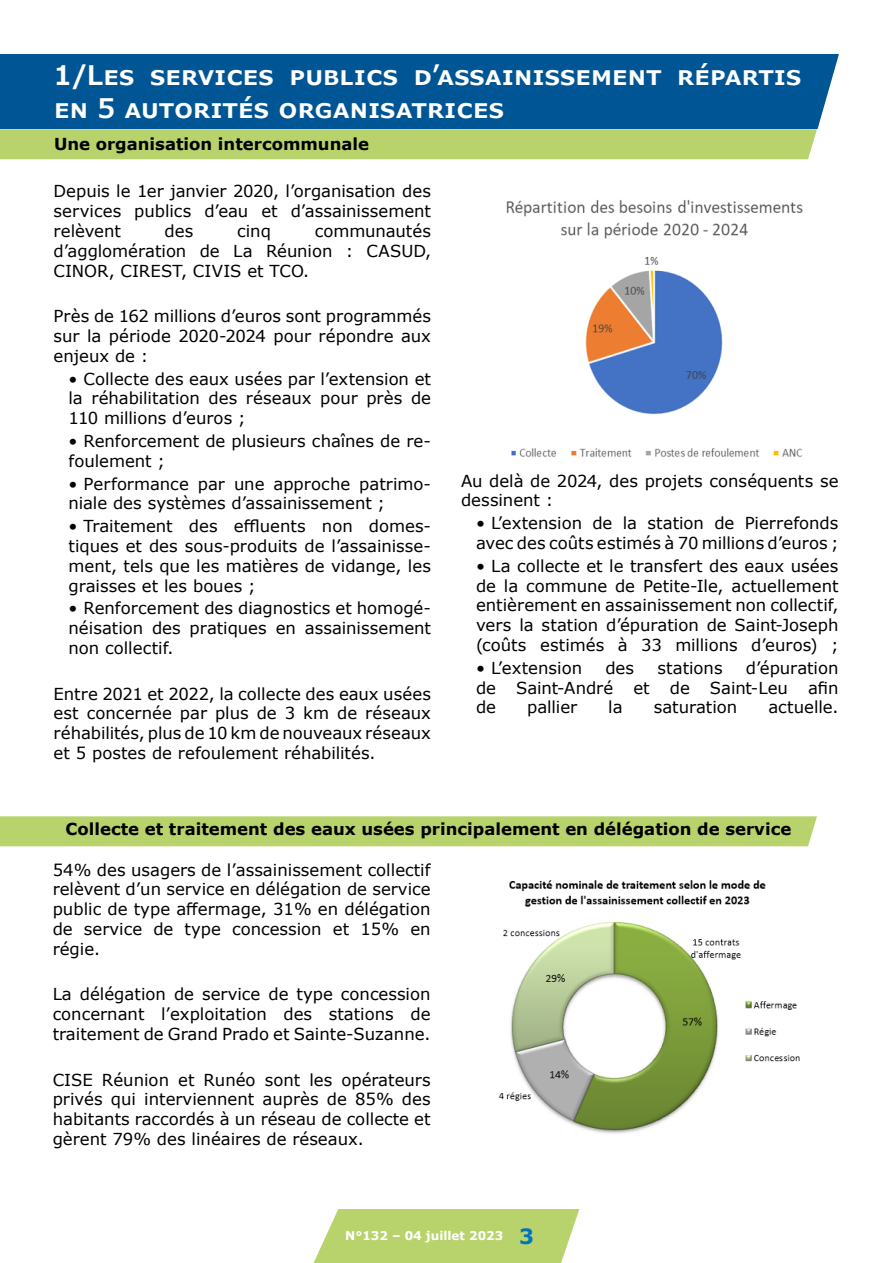
<style>
.page{position:relative;width:893px;height:1263px;background:#fff}
.page>*{position:absolute;margin:0;border:0;box-sizing:border-box;transform-origin:0 0}
.t1{font:600 27px/32.4px "Verdana Pro";color:#fff}
.t2{font:16.5px/19.8px "Verdana";color:#000;text-align:justify}
.t3{font:700 16.5px "Verdana";color:#000}
.t4{font:700 12px "Verdana Pro";color:#fff}
.s1{font-size:21px;color:#0075bc}
</style>
<div class="page">
<svg style="left:314px;top:1209px;width:265px;height:54px;background:#bed677"></svg>
<div style="left:0;top:816px;width:817px;height:30px;background:#b9d36c"></div>
<div style="left:0;top:129px;width:817px;height:30px;background:#b9d36c"></div>
<div style="left:0;top:54px;width:839px;height:75px;background:#005694"></div>
<img style="left:506px;top:199px;width:297px;height:258px">
<img style="left:498px;top:880px;width:302px;height:254px">
<h1 class="t1" style="left:54px;top:59px;width:749px">1/Les services publics d’assainissement répartis en 5 autorités organisatrices</h1>
<p class="t3" style="left:54px;top:132px;width:317px">Une organisation intercommunale</p>
<p class="t2" style="left:54px;top:181px;width:379px">Depuis le 1er janvier 2020, l’organisation des services publics d’eau et d’assainissement relèvent</p>
<p class="t2" style="left:54px;top:221px;width:379px;text-indent:261px">communautés d’agglomération de La Réunion : CASUD, CINOR, CIREST, CIVIS et TCO.</p>
<p class="t2" style="left:54px;top:306px;width:379px">Près de 162 millions d’euros sont programmés sur la période 2020-2024 pour répondre aux enjeux de :</p>
<p class="t2" style="left:69px;top:368px;width:364px">• Collecte des eaux usées par l’extension et la réhabilitation des réseaux pour près de 110 millions d’euros ;</p>
<p class="t2" style="left:69px;top:431px;width:364px">• Renforcement de plusieurs chaînes de re&shy;foulement ;</p>
<p class="t2" style="left:69px;top:473px;width:364px">• Performance par une approche patrimo&shy;niale des systèmes d’assainissement ;</p>
<p class="t2" style="left:69px;top:516px;width:364px">• Traitement des effluents non domes&shy;tiques et des sous-produits de l’assainisse&shy;ment, tels que les matières de vidange, les graisses et les boues ;</p>
<p class="t2" style="left:69px;top:598px;width:364px">• Renforcement des diagnostics et homogé&shy;néisation des pratiques en assainissement non collectif.</p>
<p class="t2" style="left:54px;top:683px;width:379px">Entre 2021 et 2022, la collecte des eaux usées est concernée par plus de 3 km de réseaux réhabilités, plus de 10 km de nouveaux réseaux et 5 postes de refoulement réhabilités.</p>
<p class="t2" style="left:165px;top:221px;width:30px">des</p>
<p class="t2" style="left:237px;top:221px;width:35px">cinq</p>
<p class="t2" style="left:461px;top:470px;width:379px">Au delà de 2024, des projets conséquents se dessinent :</p>
<p class="t2" style="left:476px;top:513px;width:364px">• L’extension de la station de Pierrefonds avec des coûts estimés à 70 millions d’euros ;</p>
<p class="t2" style="left:476px;top:556px;width:364px">• La collecte et le transfert des eaux usées de la commune de Petite-Ile, actuellement entièrement en assainissement non collectif, vers la station d’épuration de Saint-Joseph (coûts estimés à 33 millions d’euros) ;</p>
<p class="t2" style="left:476px;top:658px;width:108px">• L’extension</p>
<p class="t2" style="left:605px;top:658px;width:30px">des</p>
<p class="t2" style="left:657px;top:658px;width:67px">stations</p>
<p class="t2" style="left:476px;top:658px;width:364px;text-indent:270px">d’épuration de Saint-André et de Saint-Leu afin de</p>
<p class="t2" style="left:527px;top:697px;width:52px">pallier</p>
<p class="t2" style="left:608px;top:697px;width:16px">la</p>
<p class="t2" style="left:654px;top:697px;width:85px">saturation</p>
<p class="t2" style="left:768px;top:697px;width:72px">actuelle.</p>
<p class="t3" style="left:65px;top:817px;width:727px">Collecte et traitement des eaux usées principalement en délégation de service</p>
<p class="t2" style="left:53px;top:859px;width:379px">54% des usagers de l’assainissement collectif relèvent d’un service en délégation de service public de type affermage, 31% en délégation de service de type concession et 15% en régie.</p>
<p class="t2" style="left:53px;top:984px;width:379px">La délégation de service de type concession concernant l’exploitation des stations de traitement de Grand Prado et Sainte-Suzanne.</p>
<p class="t2" style="left:53px;top:1069px;width:379px">CISE Réunion et Runéo sont les opérateurs privés qui interviennent auprès de 85% des habitants raccordés à un réseau de collecte et gèrent 79% des linéaires de réseaux.</p>
<p class="t4" style="left:345px;top:1228px;width:190px">N°132 – 04 juillet 2023 <span class="s1">3</span></p>
</div>
